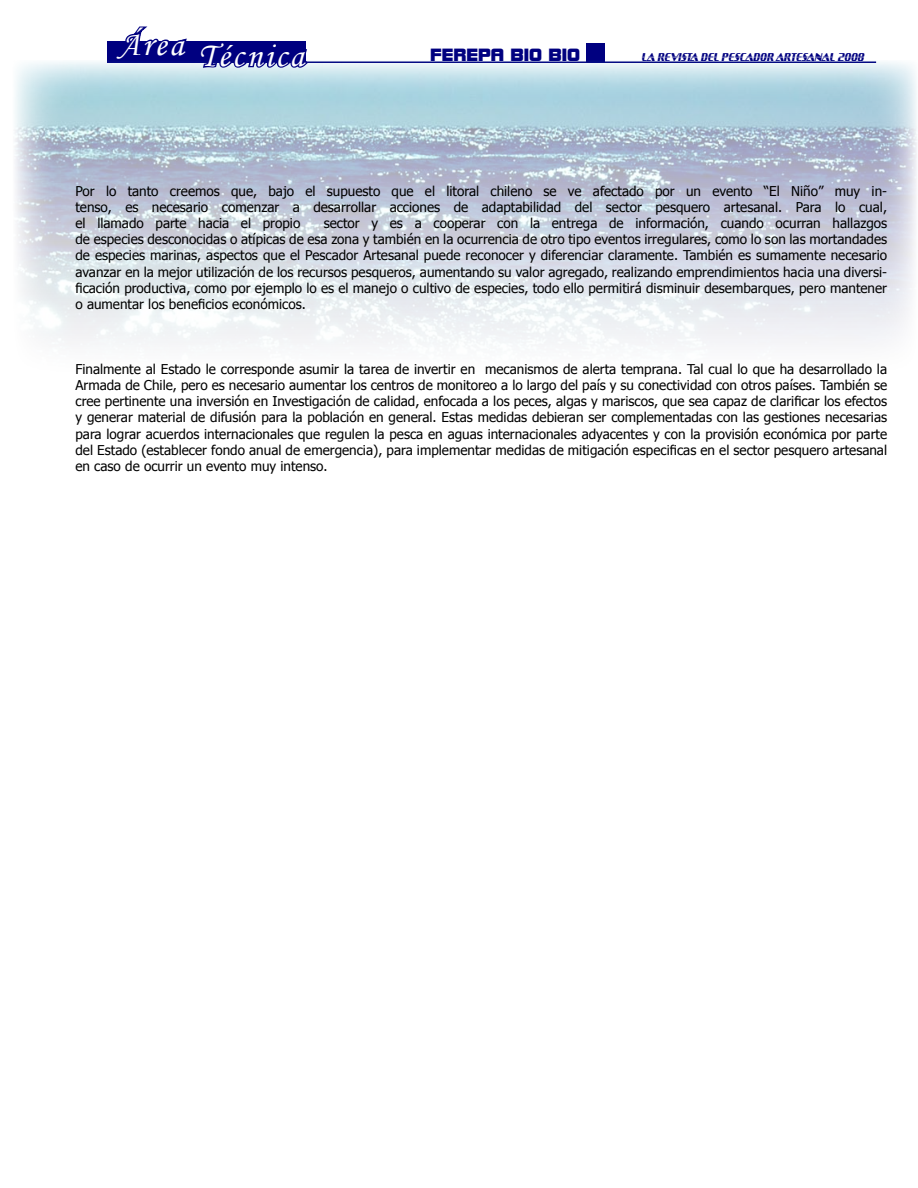
<style>
.page{position:relative;width:918px;height:1188px;background:#fff}
.page>*{position:absolute;margin:0;border:0;box-sizing:border-box;transform-origin:0 0}
.t1{font:34.5px "Monotype Corsiva";letter-spacing:.07em;color:#fff}
.t2{font:16.5px "Bolt Bold IT Cby BT";color:#000080}
.t3{font:13.5px/16.2px "Tahoma";color:#000;text-align:justify}
.t4{font:10.5px "Sandoval";color:#000080}
</style>
<div class="page">
<div style="left:107px;top:42px;width:198px;height:21px;background:#000080"></div>
<div style="left:586px;top:43px;width:18px;height:19px;background:#000080"></div>
<img style="left:15px;top:60px;width:902px;height:283px">
<svg style="left:113px;top:26px;width:77px;height:37px"></svg>
<svg style="left:197px;top:41px;width:113px;height:29px"></svg>
<h1 class="t1" style="left:118px;top:24px;width:67px">Área</h1>
<h1 class="t1" style="left:198px;top:34px;width:107px">Técnica</h1>
<p class="t2" style="left:430px;top:46px;width:152px">FEREPA BIO BIO</p>
<p class="t4" style="left:642px;top:50px;width:224px">LA REVISTA DEL PESCADOR ARTESANAL 2008</p>
<p class="t3" style="left:75px;top:182px;width:813px">Por lo tanto creemos que, bajo el supuesto que el litoral chileno se ve afectado por un evento “El Niño” muy in&shy;tenso, es necesario comenzar a desarrollar acciones de adaptabilidad del sector pesquero artesanal. Para lo cual, el llamado parte hacia el propio</p>
<p class="t3" style="left:75px;top:214px;width:813px;text-indent:248px">sector y es a cooperar con la entrega de información, cuando ocurran hallazgos de especies desconocidas o atípicas de esa zona y también en la ocurrencia de otro tipo eventos irregulares, como lo son las mortandades de especies marinas, aspectos que el Pescador Artesanal puede reconocer y diferenciar claramente. También es sumamente necesario avanzar en la mejor utilización de los recursos pesqueros, aumentando su valor agregado, realizando emprendimientos hacia una diversi&shy;ficación productiva, como por ejemplo lo es el manejo o cultivo de especies, todo ello permitirá disminuir desembarques, pero mantener o aumentar los beneficios económicos.</p>
<p class="t3" style="left:75px;top:360px;width:813px">Finalmente al Estado le corresponde asumir la tarea de invertir en mecanismos de alerta temprana. Tal cual lo que ha desarrollado la Armada de Chile, pero es necesario aumentar los centros de monitoreo a lo largo del país y su conectividad con otros países. También se cree pertinente una inversión en Investigación de calidad, enfocada a los peces, algas y mariscos, que sea capaz de clarificar los efectos y generar material de difusión para la población en general. Estas medidas debieran ser complementadas con las gestiones necesarias para lograr acuerdos internacionales que regulen la pesca en aguas internacionales adyacentes y con la provisión económica por parte del Estado (establecer fondo anual de emergencia), para implementar medidas de mitigación especificas en el sector pesquero artesanal en caso de ocurrir un evento muy intenso.</p>
</div>
